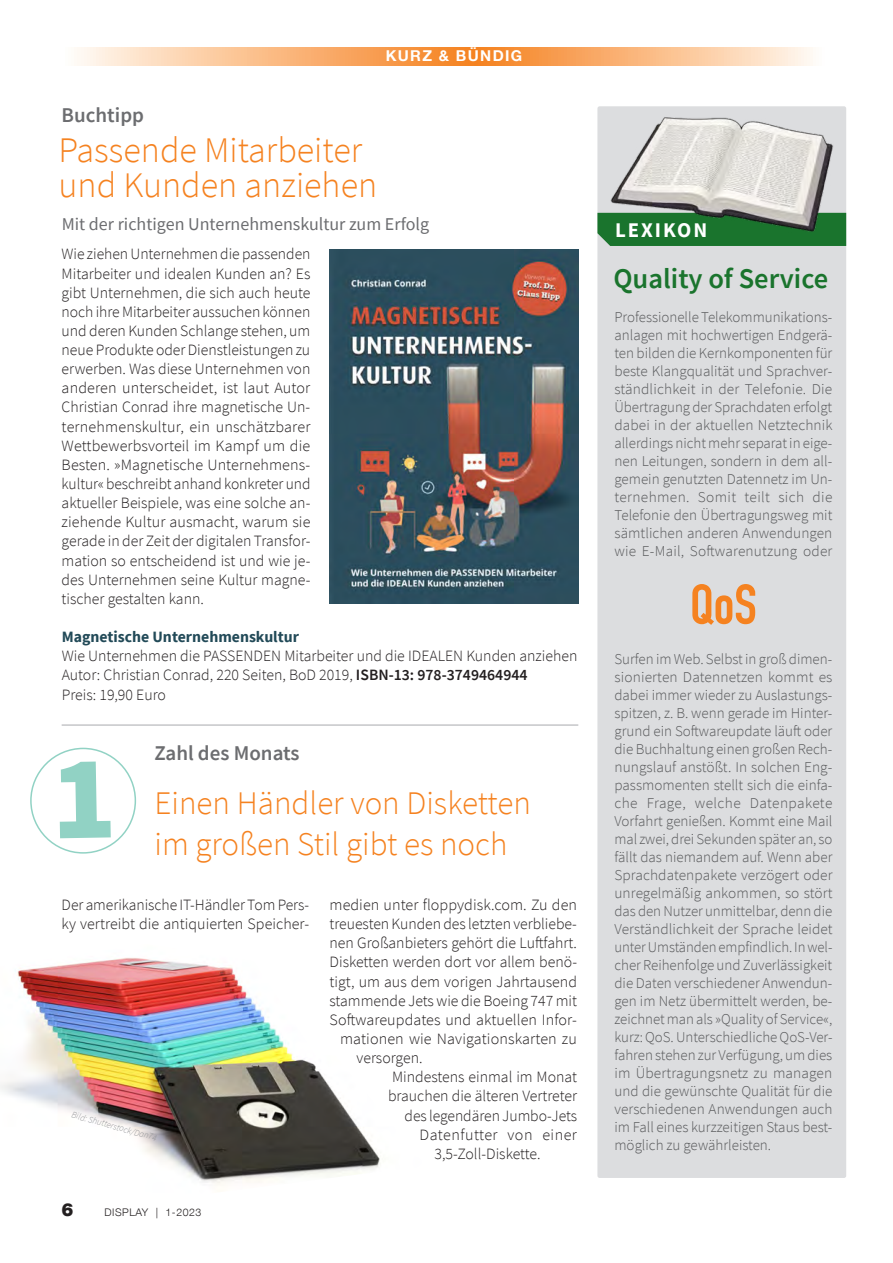
<style>
.page{position:relative;width:893px;height:1263px;background:#fff}
.page>*{position:absolute;margin:0;border:0;box-sizing:border-box;transform-origin:0 0}
.t1{font:700 55.5px "DIN Condensed";color:#f58220}
.t2{font:300 36px/34.5px "Source Sans Pro";color:#f58220}
.t3{font:300 33px/40.5px "Source Sans Pro";color:#f58220}
.t4{font:600 28.5px "Source Sans Pro";color:#1a742d}
.t5{font:600 21px "Source Sans Pro";color:#6c6d70}
.t6{font:700 20.85px "Source Sans Pro";letter-spacing:.09em;color:#fff}
.t7{font:18px "Source Sans Pro";color:#6c6d70}
.t8{font:900 18px "Helvetica Neue LT";color:#231f20}
.t9{font:300 15.75px/19.2px "Source Sans Pro";color:#231f20}
.t10{font:700 15.75px "Source Sans Pro";color:#224a58}
.t11{font:300 15.75px "Source Sans Pro";letter-spacing:.03em;color:#231f20}
.t12{font:300 15px/18px "Source Sans Pro";color:#57585a;text-align:justify}
.t13{font:700 15px "Helvetica Neue LT";letter-spacing:.09em;color:#fff}
.t14{font:300 10.5px "Helvetica Neue LT";letter-spacing:.05em;color:#231f20}
.t15{font:italic 300 9px "Source Sans Pro";color:#939598}
.s1{font-weight:600}
</style>
<div class="page">
<svg style="left:77px;top:48px;width:736px;height:18px;background:#faba84"></svg>
<hr style="left:62px;top:725px;width:516px;height:1px;background:#a8a9ad">
<div style="left:597px;top:106px;width:249px;height:1072px;background:#dcdddf;border-radius:2px"></div>
<div style="left:597px;top:213px;width:249px;height:33px;background:#1a742d"></div>
<img style="left:610px;top:117px;width:227px;height:117px">
<img style="left:330px;top:250px;width:248px;height:354px">
<div style="left:30px;top:748px;width:106px;height:106px;border:2px solid #91d2c4;border-radius:50%"></div>
<img style="left:0;top:958px;width:380px;height:227px">
<p class="t13" style="left:386px;top:49px;width:138px">KURZ &amp; BÜNDIG</p>
<h3 class="t5" style="left:62px;top:101px;width:84px">Buchtipp</h3>
<h2 class="t2" style="left:59px;top:133px;width:320px">Passende Mitarbeiter und Kunden anziehen</h2>
<p class="t7" style="left:62px;top:212px;width:369px">Mit der richtigen Unternehmenskultur zum Erfolg</p>
<p class="t9" style="left:62px;top:245px;width:250px;text-align:justify">Wie ziehen Unternehmen die passenden Mitarbeiter und idealen Kunden an? Es gibt Unternehmen, die sich auch heute noch ihre Mitarbeiter aussuchen können und deren Kunden Schlange stehen, um neue Produkte oder Dienstleistungen zu erwerben. Was diese Unternehmen von anderen unterscheidet, ist laut Autor Christian Conrad ihre magnetische Un&shy;ternehmenskultur, ein unschätzbarer Wettbewerbsvorteil im Kampf um die Besten. »Magnetische Unternehmens&shy;kultur« beschreibt anhand konkreter und aktueller Beispiele, was eine solche an&shy;ziehende Kultur ausmacht, warum sie gerade in der Zeit der digitalen Transfor&shy;mation so entscheidend ist und wie je&shy;des Unternehmen seine Kultur magne&shy;tischer gestalten kann.</p>
<p class="t10" style="left:62px;top:626px;width:239px">Magnetische Unternehmenskultur</p>
<p class="t9" style="left:62px;top:646px;width:517px">Wie Unternehmen die PASSENDEN Mitarbeiter und die IDEALEN Kunden anziehen<br>Autor: Christian Conrad, 220 Seiten, BoD 2019, <span class="s1">ISBN-13: 978-3749464944<br></span>Preis: 19,90 Euro</p>
<h3 class="t5" style="left:154px;top:739px;width:147px">Zahl des Monats</h3>
<h3 class="t3" style="left:154px;top:783px;width:378px">Einen Händler von Disketten im großen Stil gibt es noch</h3>
<p class="t9" style="left:62px;top:895px;width:249px">Der amerikanische IT-Händler Tom Pers&shy;ky vertreibt die antiquierten Speicher-</p>
<p class="t15" style="left:73px;top:1109px;width:90px;rotate:15deg">Bild: Shutterstock/Dan74</p>
<p class="t8" style="left:62px;top:1199px;width:14px">6</p>
<p class="t14" style="left:105px;top:1206px;width:98px">DISPLAY | 1-2023</p>
<p class="t9" style="left:330px;top:895px;width:249px">medien unter floppydisk.com. Zu den</p>
<p class="t9" style="left:330px;top:914px;width:249px">treuesten Kunden des letzten verbliebe-</p>
<p class="t9" style="left:330px;top:933px;width:249px">nen Großanbieters gehört die Luftfahrt.</p>
<p class="t9" style="left:330px;top:953px;width:249px">Disketten werden dort vor allem benö-</p>
<p class="t9" style="left:330px;top:972px;width:249px">tigt, um aus dem vorigen Jahrtausend</p>
<p class="t9" style="left:330px;top:991px;width:249px">stammende Jets wie die Boeing 747 mit</p>
<p class="t9" style="left:330px;top:1010px;width:249px">Softwareupdates und aktuellen Infor-</p>
<p class="t9" style="left:340px;top:1029px;width:238px">mationen wie Navigationskarten zu</p>
<p class="t9" style="left:357px;top:1048px;width:68px">versorgen.</p>
<p class="t9" style="left:392px;top:1067px;width:186px">Mindestens einmal im Monat</p>
<p class="t9" style="left:388px;top:1086px;width:190px">brauchen die älteren Vertreter</p>
<p class="t9" style="left:405px;top:1106px;width:174px">des legendären Jumbo-Jets</p>
<p class="t11" style="left:420px;top:1125px;width:159px">Datenfutter von einer</p>
<p class="t9" style="left:435px;top:1144px;width:108px">3,5-Zoll-Diskette.</p>
<h3 class="t6" style="left:615px;top:216px;width:93px">LEXIKON</h3>
<h3 class="t4" style="left:613px;top:260px;width:216px">Quality of Service</h3>
<p class="t12" style="left:614px;top:308px;width:220px">Professionelle Telekommunikations&shy;anlagen mit hochwertigen Endgerä&shy;ten bilden die Kernkomponenten für beste Klangqualität und Sprachver&shy;ständlichkeit in der Telefonie. Die Übertragung der Sprachdaten erfolgt dabei in der aktuellen Netztechnik allerdings nicht mehr separat in eige&shy;nen Leitungen, sondern in dem all&shy;gemein genutzten Datennetz im Un&shy;ternehmen. Somit teilt sich die Telefonie den Übertragungsweg mit sämtlichen anderen Anwendungen wie E-Mail, Softwarenutzung oder</p>
<h1 class="t1" style="left:690px;top:567px;width:68px">QoS</h1>
<p class="t12" style="left:614px;top:650px;width:220px">Surfen im Web. Selbst in groß dimen&shy;sionierten Datennetzen kommt es dabei immer wieder zu Auslastungs&shy;spitzen, z. B. wenn gerade im Hinter&shy;grund ein Softwareupdate läuft oder die Buchhaltung einen großen Rech&shy;nungslauf anstößt. In solchen Eng&shy;passmomenten stellt sich die einfa&shy;che Frage, welche Datenpakete Vorfahrt genießen. Kommt eine Mail mal zwei, drei Sekunden später an, so fällt das niemandem auf. Wenn aber Sprachdatenpakete verzögert oder unregelmäßig ankommen, so stört das den Nutzer unmittelbar, denn die Verständlichkeit der Sprache leidet unter Umständen empfindlich. In wel&shy;cher Reihenfolge und Zuverlässigkeit die Daten verschiedener Anwendun&shy;gen im Netz übermittelt werden, be&shy;zeichnet man als »Quality of Service«, kurz: QoS. Unterschiedliche QoS-Ver&shy;fahren stehen zur Verfügung, um dies im Übertragungsnetz zu managen und die gewünschte Qualität für die verschiedenen Anwendungen auch im Fall eines kurzzeitigen Staus best&shy;möglich zu gewährleisten.</p>
</div>
